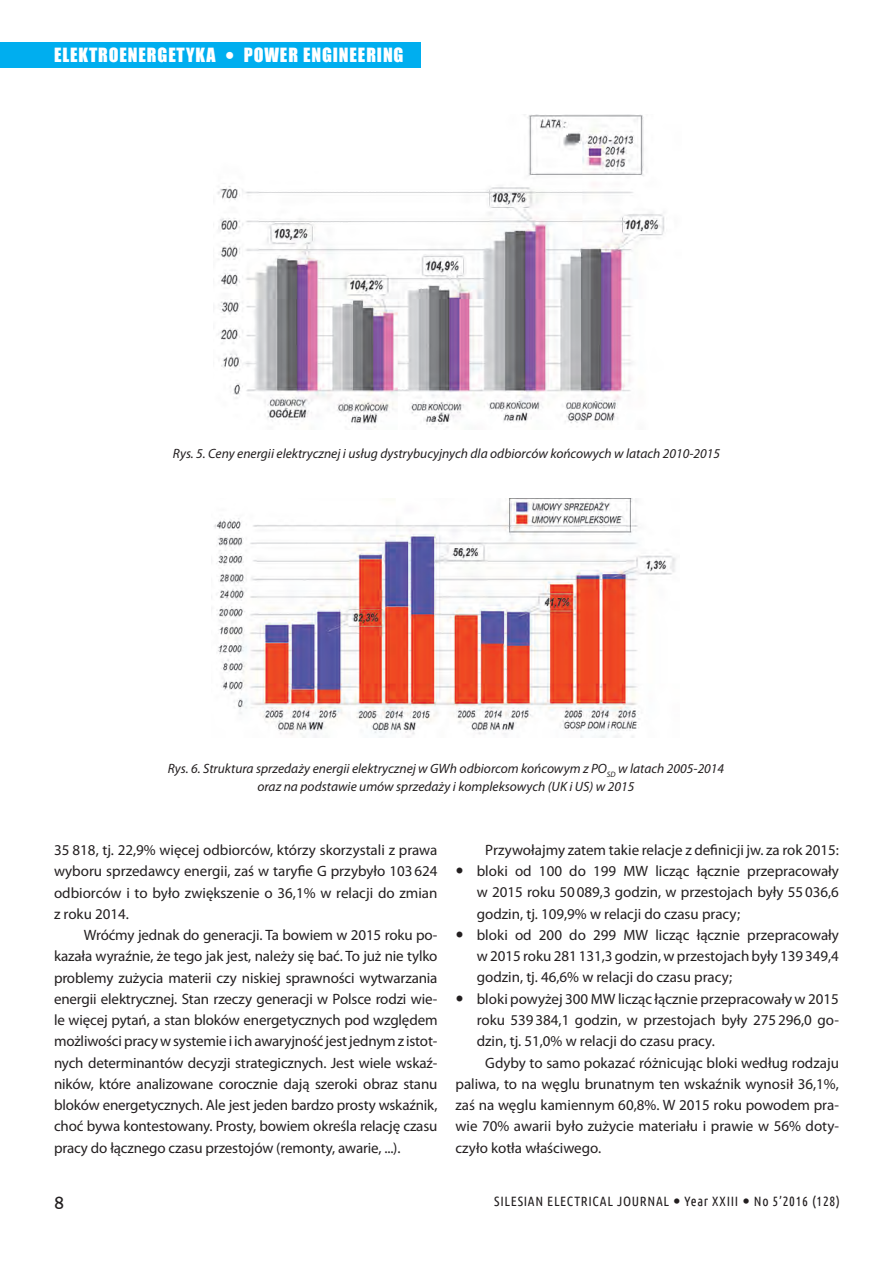
<style>
.page{position:relative;width:893px;height:1263px;background:#fff}
.page>*{position:absolute;margin:0;border:0;box-sizing:border-box;transform-origin:0 0}
.t1{font:18px "Impact";letter-spacing:.05em;color:#fff}
.t2{font:18px "Ubuntu";color:#231f20}
.t3{font:15px/21.3px "Myriad Pro";color:#231f20;text-align:justify}
.t4{font:italic 13.5px/18px "Myriad Pro";color:#231f20;text-align:center}
.t5{font:13.5px "Ubuntu Condensed";letter-spacing:.05em;color:#231f20}
</style>
<div class="page">
<div style="left:0;top:42px;width:421px;height:26px;background:#00aeef"></div>
<img style="left:217px;top:115px;width:448px;height:313px">
<img style="left:214px;top:499px;width:462px;height:238px">
<p class="t1" style="left:54px;top:41px;width:163px">ELEKTROENERGETYKA</p>
<p class="t1" style="left:244px;top:41px;width:161px">POWER ENGINEERING</p>
<p class="t4" style="left:173px;top:444px;width:549px">Rys. 5. Ceny energii elektrycznej i usług dystrybucyjnych dla odbiorców końcowych w latach 2010-2015</p>
<p class="t4" style="left:168px;top:759px;width:558px">Rys. 6. Struktura sprzedaży energii elektrycznej w GWh odbiorcom końcowym z PO<sub>SD</sub> w latach 2005-2014 oraz na podstawie umów sprzedaży i kompleksowych (UK i US) w 2015</p>
<p class="t3" style="left:54px;top:839px;width:385px">35 818, tj. 22,9% więcej odbiorców, którzy skorzystali z prawa wyboru sprzedawcy energii, zaś w taryfie G przybyło 103624 odbiorców i to było zwiększenie o 36,1% w relacji do zmian z roku 2014.</p>
<p class="t3" style="left:54px;top:924px;width:385px;text-indent:30px">Wróćmy jednak do generacji. Ta bowiem w 2015 roku po&shy;kazała wyraźnie, że tego jak jest, należy się bać. To już nie tylko problemy zużycia materii czy niskiej sprawności wytwarzania energii elektrycznej. Stan rzeczy generacji w Polsce rodzi wie&shy;le więcej pytań, a stan bloków energetycznych pod względem możliwości pracy w systemie i ich awaryjność jest jednym z istot&shy;nych determinantów decyzji strategicznych. Jest wiele wskaź&shy;ników, które analizowane corocznie dają szeroki obraz stanu bloków energetycznych. Ale jest jeden bardzo prosty wskaźnik, choć bywa kontestowany. Prosty, bowiem określa relację czasu pracy do łącznego czasu przestojów (remonty, awarie, ...).</p>
<p class="t3" style="left:485px;top:839px;width:355px">Przywołajmy zatem takie relacje z definicji jw. za rok 2015:</p>
<p class="t3" style="left:477px;top:860px;width:364px">bloki od 100 do 199 MW licząc łącznie przepracowały</p>
<p class="t3" style="left:477px;top:881px;width:364px">w 2015 roku 50089,3 godzin, w przestojach były 55036,6</p>
<p class="t3" style="left:477px;top:903px;width:265px">godzin, tj. 109,9% w relacji do czasu pracy;</p>
<p class="t3" style="left:477px;top:924px;width:364px">bloki od 200 do 299 MW licząc łącznie przepracowały</p>
<p class="t3" style="left:477px;top:945px;width:364px">w 2015 roku 281131,3 godzin, w przestojach były 139349,4</p>
<p class="t3" style="left:477px;top:966px;width:257px">godzin, tj. 46,6% w relacji do czasu pracy;</p>
<p class="t3" style="left:477px;top:988px;width:364px">bloki powyżej 300 MW licząc łącznie przepracowały w 2015</p>
<p class="t3" style="left:477px;top:1009px;width:364px">roku 539384,1 godzin, w przestojach były 275296,0 go-</p>
<p class="t3" style="left:477px;top:1030px;width:240px">dzin, tj. 51,0% w relacji do czasu pracy.</p>
<p class="t3" style="left:485px;top:1051px;width:355px">Gdyby to samo pokazać różnicując bloki według rodzaju</p>
<p class="t3" style="left:455px;top:1073px;width:385px">paliwa, to na węglu brunatnym ten wskaźnik wynosił 36,1%,</p>
<p class="t3" style="left:455px;top:1094px;width:385px">zaś na węglu kamiennym 60,8%. W 2015 roku powodem pra-</p>
<p class="t3" style="left:455px;top:1115px;width:385px">wie 70% awarii było zużycie materiału i prawie w 56% doty-</p>
<p class="t3" style="left:455px;top:1136px;width:147px">czyło kotła właściwego.</p>
<p class="t2" style="left:54px;top:1192px;width:12px">8</p>
<p class="t5" style="left:494px;top:1192px;width:347px">SILESIAN ELECTRICAL JOURNAL Year XXIII No 5’2016 (128)</p>
</div>
